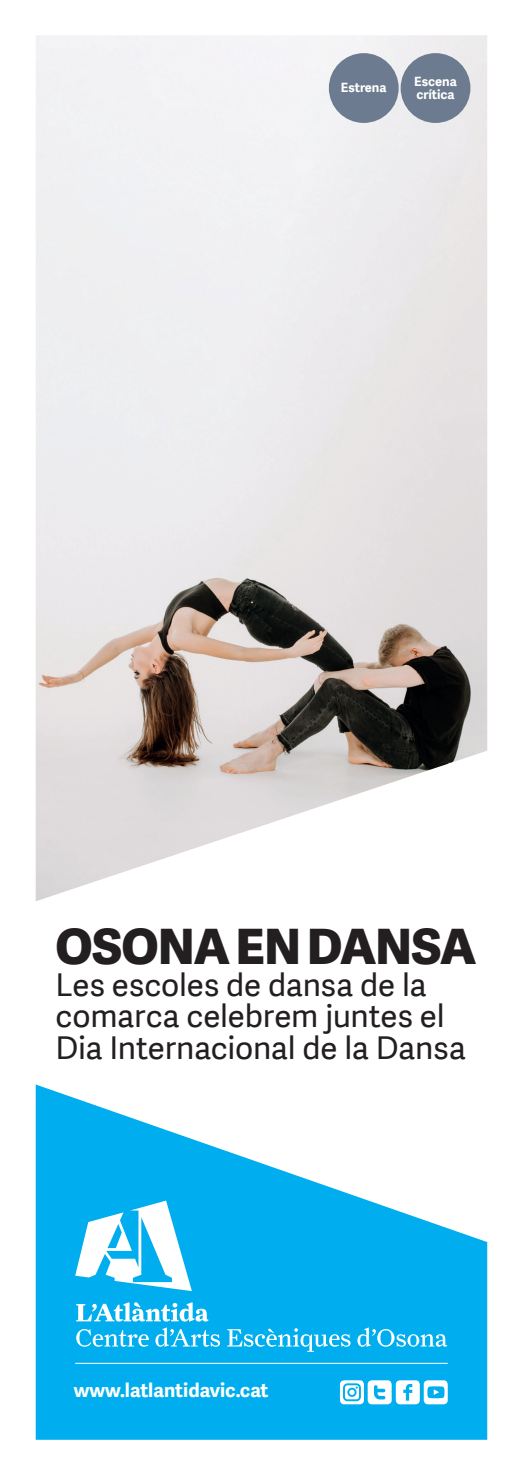
<style>
.page{position:relative;width:521px;height:1474px;background:#fff}
.page>*{position:absolute;margin:0;border:0;box-sizing:border-box;transform-origin:0 0}
.t1{font:800 49px "Adelle Sans";letter-spacing:-.015em;color:#231f20}
.t2{font:31.5px/31.5px "Adelle Sans";letter-spacing:-.005em;color:#231f20}
.t3{font:700 19.25px "Adelle Sans";color:#fff}
.t4{font:700 12.78px/12.8px "Adelle Sans";color:#fff}
</style>
<div class="page">
<img style="left:36px;top:35px;width:451px;height:866px">
<svg style="left:36px;top:1084px;width:451px;height:355px;fill:#00aeef"></svg>
<svg style="left:76px;top:1302px;width:132px;height:19px"></svg>
<svg style="left:76px;top:1328px;width:73px;height:18px"></svg>
<svg style="left:155px;top:1327px;width:65px;height:19px"></svg>
<svg style="left:227px;top:1328px;width:123px;height:23px;background:#3bc0f2"></svg>
<svg style="left:357px;top:1327px;width:90px;height:19px;background:#42c2f3"></svg>
<svg style="left:75px;top:1200px;width:117px;height:91px"></svg>
<hr style="left:75px;top:1362px;width:373px;height:1px;background:#fff">
<svg style="left:340px;top:1380px;width:108px;height:24px"></svg>
<div style="left:401px;top:53px;width:69px;height:70px;background:#6c7b8f;border-radius:50%"></div>
<div style="left:329px;top:53px;width:70px;height:70px;background:#6c7b8f;border-radius:50%"></div>
<p class="t4" style="left:341px;top:81px;width:47px">Estrena</p>
<p class="t4" style="left:414px;top:75px;width:44px">Escena crítica</p>
<h1 class="t1" style="left:56px;top:917px;width:422px">OSONA EN DANSA</h1>
<p class="t2" style="left:56px;top:969px;width:412px">Les escoles de dansa de la comarca celebrem juntes el<br>Dia Internacional de la Dansa</p>
<p class="t3" style="left:74px;top:1378px;width:196px">www.latlantidavic.cat</p>
</div>
